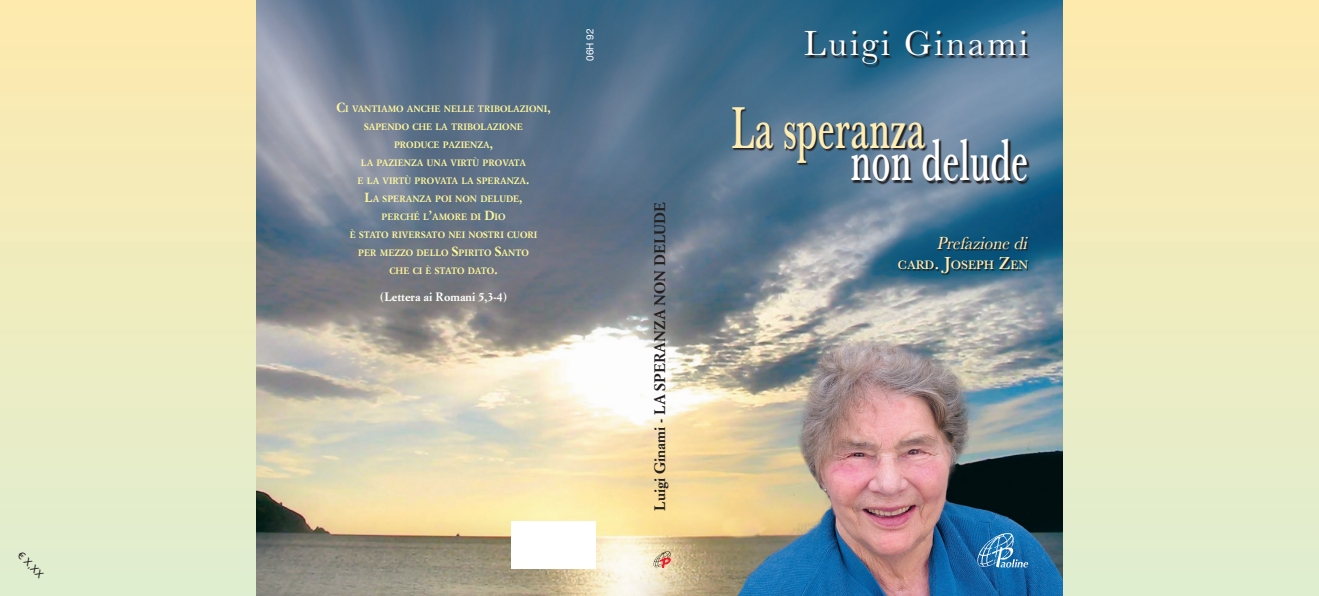
<style>
.page{position:relative;width:1319px;height:596px;background:#fff}
.page>*{position:absolute;margin:0;border:0;box-sizing:border-box;transform-origin:0 0}
.t1{font:500 61px "URW Basker T";letter-spacing:.01em;color:#ffeeb4;scale:.6 1}
.t2{font:500 61px "URW Basker T";letter-spacing:.01em;color:#fff;scale:.6 1}
.t3{font:36px "URW Basker T";letter-spacing:.07em;color:#fff}
.t4{font:18px "URW Basker T Regu Narr Obli";color:#ffeeb4}
.t5{font:700 15px "Simoncini Garamond";color:#231f20}
.t6{font:500 12.6px "URW Basker T";color:#ffeeb4}
.t7{font:700 12px "Simoncini Garamond";color:#fff}
.t8{font:10px "Helvetica Neue";color:#fff}
.t9{font:10px "Arial";color:#231f20}
.t10{font:700 9.1px "Simoncini Garamond";color:#fff79a}
.s1{font-size:13px}
.s2{font-size:18px}
</style>
<div class="page">
<img style="left:255px;top:0;width:808px;height:595px">
<svg style="left:977px;top:532px;width:51px;height:35px;background:#4187bb"></svg>
<div style="left:511px;top:520px;width:84px;height:48px;background:#fff"></div>
<div style="left:0;top:0;width:255px;height:595px;background:linear-gradient(to bottom,#feeaad,#dfeed1)"></div>
<div style="left:1063px;top:0;width:255px;height:595px;background:linear-gradient(to bottom,#feeaad,#dfeed1)"></div>
<svg style="left:806px;top:31px;width:224px;height:36px;background:#326482"></svg>
<svg style="left:732px;top:108px;width:196px;height:58px;background:#4f6b82"></svg>
<svg style="left:852px;top:139px;width:177px;height:45px;background:#52667a"></svg>
<svg style="left:899px;top:237px;width:130px;height:38px;background:#114f70"></svg>
<svg style="left:653px;top:551px;width:17px;height:16px"></svg>
<p class="t9" style="left:24px;top:549px;width:33px;rotate:45deg">€ X,XX</p>
<p class="t10" style="left:336px;top:103px;width:215px"><span class="s1">C</span>I VANTIAMO ANCHE NELLE TRIBOLAZIONI<span class="s1">,</span></p>
<p class="t10" style="left:364px;top:121px;width:160px">SAPENDO CHE LA TRIBOLAZIONE</p>
<p class="t10" style="left:394px;top:139px;width:101px">PRODUCE PAZIENZA<span class="s1">,</span></p>
<p class="t10" style="left:361px;top:157px;width:167px">LA PAZIENZA UNA VIRTÙ PROVATA</p>
<p class="t10" style="left:357px;top:175px;width:173px">E LA VIRTÙ PROVATA LA SPERANZA<span class="s1">.</span></p>
<p class="t10" style="left:364px;top:193px;width:159px"><span class="s1">L</span>A SPERANZA POI NON DELUDE<span class="s1">,</span></p>
<p class="t10" style="left:381px;top:211px;width:125px">PERCHÉ L<span class="s1">’</span>AMORE DI <span class="s1">D</span>IO</p>
<p class="t10" style="left:349px;top:229px;width:189px">È STATO RIVERSATO NEI NOSTRI CUORI</p>
<p class="t10" style="left:358px;top:247px;width:172px">PER MEZZO DELLO <span class="s1">S</span>PIRITO <span class="s1">S</span>ANTO</p>
<p class="t10" style="left:389px;top:265px;width:109px">CHE CI È STATO DATO<span class="s1">.</span></p>
<p class="t7" style="left:379px;top:289px;width:130px">(Lettera ai Romani 5,3-4)</p>
<p class="t8" style="left:583px;top:61px;width:34px;rotate:-90deg">06H 92</p>
<p class="t5" style="left:650px;top:510px;width:310px;rotate:-90deg">Luigi Ginami - LA SPERANZA NON DELUDE</p>
<p class="t3" style="left:803px;top:25px;width:226px">Luigi Ginami</p>
<p class="t1" style="left:731px;top:95px;width:325px">La speranza</p>
<p class="t2" style="left:850px;top:127px;width:297px">non delude</p>
<p class="t4" style="left:937px;top:234px;width:92px">Prefazione di</p>
<p class="t6" style="left:897px;top:258px;width:132px">CARD<span class="s2">. J</span>OSEPH <span class="s2">Z</span>EN</p>
</div>
